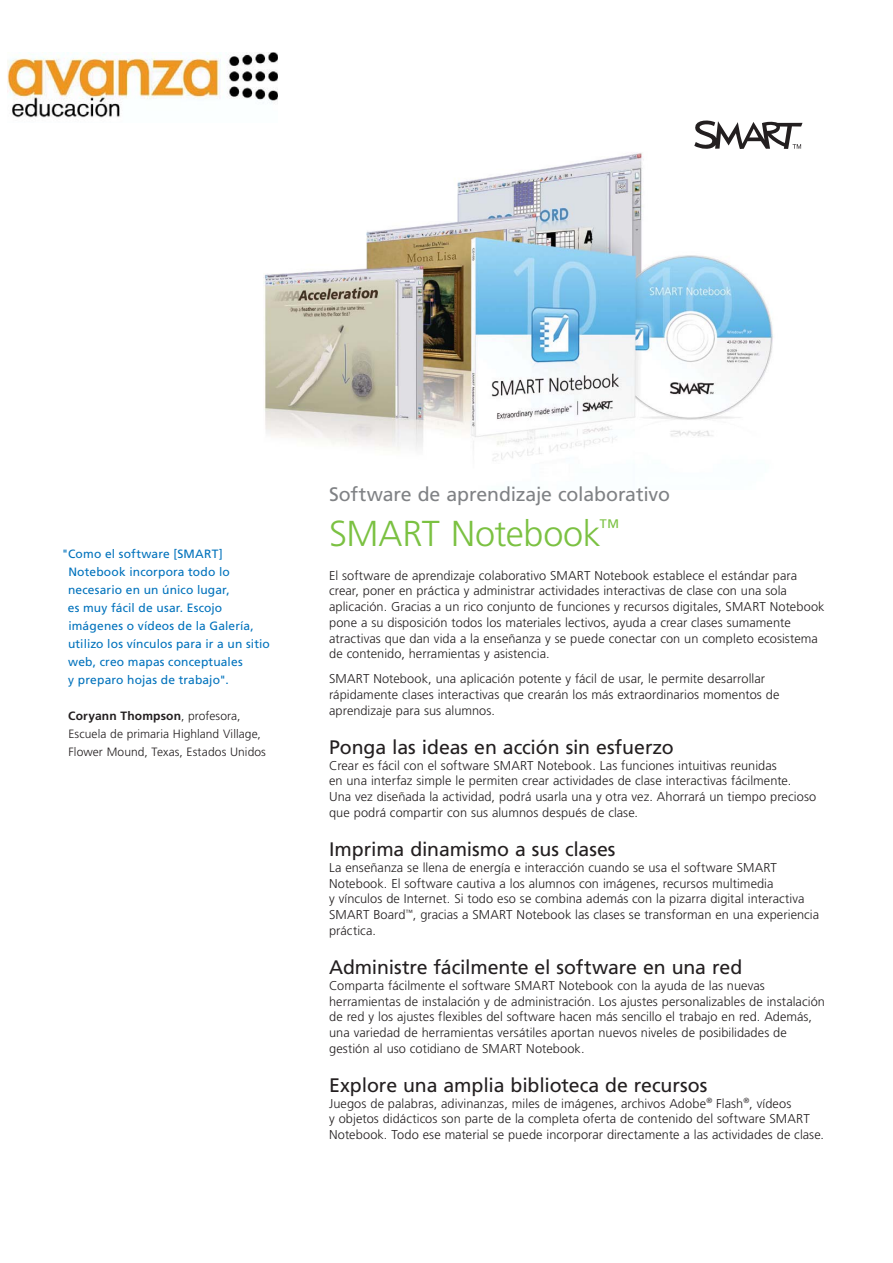
<style>
.page{position:relative;width:893px;height:1263px;background:#fff}
.page>*{position:absolute;margin:0;border:0;box-sizing:border-box;transform-origin:0 0}
.t1{font:300 36px "Frutiger LT Std";letter-spacing:-.01em;color:#7bc142}
.t2{font:19.5px "Frutiger LT Std";letter-spacing:-.005em;color:#231f20}
.t3{font:19.5px "Frutiger LT Std";letter-spacing:-.01em;color:#808285}
.t4{font:300 12.75px/15.8px "Frutiger LT Std";letter-spacing:.005em;color:#231f20}
.t5{font:12px/18px "Frutiger LT Std";letter-spacing:.01em;color:#0072bc}
.t6{font:300 12px/18px "Frutiger LT Std";letter-spacing:.01em;color:#231f20}
.s1{font-weight:700}
</style>
<div class="page">
<img style="left:263px;top:153px;width:510px;height:308px">
<svg style="left:694px;top:121px;width:108px;height:28px"></svg>
<img style="left:8px;top:53px;width:269px;height:65px">
<p class="t5" style="left:68px;top:545px;width:203px;text-indent:-6px">"Como el software [SMART]<br>Notebook incorpora todo lo necesario en un único lugar,<br>es muy fácil de usar. Escojo imágenes o vídeos de la Galería, utilizo los vínculos para ir a un sitio web, creo mapas conceptuales<br>y preparo hojas de trabajo".</p>
<p class="t6" style="left:68px;top:707px;width:199px"><span class="s1">Coryann Thompson</span>, profesora,<br>Escuela de primaria Highland Village,<br>Flower Mound, Texas, Estados Unidos</p>
<h2 class="t3" style="left:329px;top:486px;width:342px">Software de aprendizaje colaborativo</h2>
<h1 class="t1" style="left:329px;top:518px;width:291px">SMART Notebook<sup>™</sup></h1>
<p class="t4" style="left:329px;top:568px;width:497px">El software de aprendizaje colaborativo SMART Notebook establece el estándar para crear, poner en práctica y administrar actividades interactivas de clase con una sola aplicación. Gracias a un rico conjunto de funciones y recursos digitales, SMART Notebook pone a su disposición todos los materiales lectivos, ayuda a crear clases sumamente atractivas que dan vida a la enseñanza y se puede conectar con un completo ecosistema de contenido, herramientas y asistencia.</p>
<p class="t4" style="left:329px;top:672px;width:452px">SMART Notebook, una aplicación potente y fácil de usar, le permite desarrollar rápidamente clases interactivas que crearán los más extraordinarios momentos de aprendizaje para sus alumnos.</p>
<h2 class="t2" style="left:329px;top:739px;width:346px">Ponga las ideas en acción sin esfuerzo</h2>
<p class="t4" style="left:329px;top:758px;width:489px">Crear es fácil con el software SMART Notebook. Las funciones intuitivas reunidas<br>en una interfaz simple le permiten crear actividades de clase interactivas fácilmente.<br>Una vez diseñada la actividad, podrá usarla una y otra vez. Ahorrará un tiempo precioso que podrá compartir con sus alumnos después de clase.</p>
<h2 class="t2" style="left:329px;top:841px;width:288px">Imprima dinamismo a sus clases</h2>
<p class="t4" style="left:329px;top:860px;width:491px">La enseñanza se llena de energía e interacción cuando se usa el software SMART Notebook. El software cautiva a los alumnos con imágenes, recursos multimedia<br>y vínculos de Internet. Si todo eso se combina además con la pizarra digital interactiva SMART Board<sup>™</sup>, gracias a SMART Notebook las clases se transforman en una experiencia práctica.</p>
<h2 class="t2" style="left:329px;top:959px;width:415px">Administre fácilmente el software en una red</h2>
<p class="t4" style="left:329px;top:978px;width:497px">Comparta fácilmente el software SMART Notebook con la ayuda de las nuevas herramientas de instalación y de administración. Los ajustes personalizables de instalación de red y los ajustes flexibles del software hacen más sencillo el trabajo en red. Además, una variedad de herramientas versátiles aportan nuevos niveles de posibilidades de gestión al uso cotidiano de SMART Notebook.</p>
<h2 class="t2" style="left:329px;top:1077px;width:380px">Explore una amplia biblioteca de recursos</h2>
<p class="t4" style="left:329px;top:1096px;width:496px">Juegos de palabras, adivinanzas, miles de imágenes, archivos Adobe<sup>®</sup> Flash<sup>®</sup>, vídeos<br>y objetos didácticos son parte de la completa oferta de contenido del software SMART<br>Notebook. Todo ese material se puede incorporar directamente a las actividades de clase.</p>
</div>
